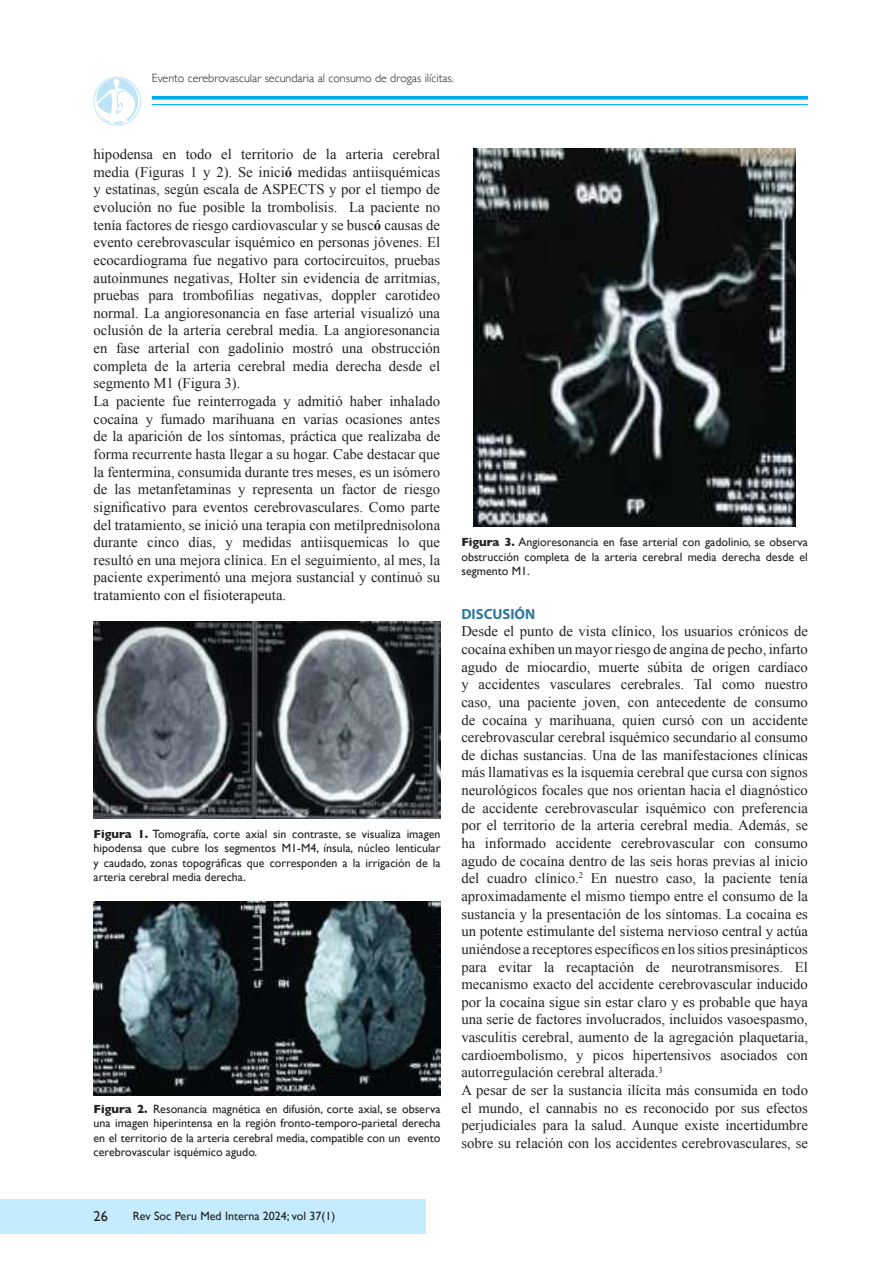
<style>
.page{position:relative;width:893px;height:1263px;background:#fff}
.page>*{position:absolute;margin:0;border:0;box-sizing:border-box;transform-origin:0 0}
.t1{font:14.7px/17.7px "Times New Roman";color:#231f20;text-align:justify}
.t2{font:700 14.7px "Myriad Pro";color:#30789e}
.t3{font:14.4px "Gill Sans";color:#231f20}
.t4{font:12px/14.4px "Gill Sans";color:#231f20;text-align:justify}
.t5{font:300 12px "Gill Sans";color:#231f20}
.s1{font-weight:700}
</style>
<div class="page">
<div style="left:0;top:1199px;width:425px;height:34px;background:#c4ecfe"></div>
<hr style="left:152px;top:104px;width:656px;height:1px;background:#00aeee">
<svg style="left:152px;top:96px;width:656px;height:4px;background:#16b5ef"></svg>
<div style="left:96px;top:78px;width:42px;height:46px;background:#bee5f6;border-radius:50%"></div>
<div style="left:94px;top:77px;width:47px;height:49px;border:1px solid #bee5f6;border-radius:50%"></div>
<svg style="left:94px;top:79px;width:42px;height:45px"></svg>
<img style="left:94px;top:622px;width:346px;height:196px">
<img style="left:94px;top:901px;width:346px;height:195px">
<img style="left:474px;top:149px;width:321px;height:377px">
<p class="t5" style="left:152px;top:68px;width:304px">Evento cerebrovascular secundaria al consumo de drogas ilícitas.</p>
<p class="t1" style="left:94px;top:145px;width:348px">hipodensa en todo el territorio de la arteria cerebral media (Figuras 1 y 2). Se inici<span class="s1">ó</span> medidas antiisquémicas y estatinas, según escala de ASPECTS y por el tiempo de evolución no fue posible la trombolisis. La paciente no tenía factores de riesgo cardiovascular y se busc<span class="s1">ó</span> causas de evento cerebrovascular isquémico en personas jóvenes. El ecocardiograma fue negativo para cortocircuitos, pruebas autoinmunes negativas, Holter sin evidencia de arritmias, pruebas para trombofilias negativas, doppler carotideo normal. La angioresonancia en fase arterial visualizó una oclusión de la arteria cerebral media. La angioresonancia en fase arterial con gadolinio mostró una obstrucción completa de la arteria cerebral media derecha desde el segmento M1 (Figura 3).</p>
<p class="t1" style="left:94px;top:392px;width:348px">La paciente fue reinterrogada y admitió haber inhalado cocaína y fumado marihuana en varias ocasiones antes de la aparición de los síntomas, práctica que realizaba de forma recurrente hasta llegar a su hogar. Cabe destacar que la fentermina, consumida durante tres meses, es un isómero de las metanfetaminas y representa un factor de riesgo significativo para eventos cerebrovasculares. Como parte del tratamiento, se inició una terapia con metilprednisolona durante cinco días, y medidas antiisquemicas lo que resultó en una mejora clínica. En el seguimiento, al mes, la paciente experimentó una mejora sustancial y continuó su tratamiento con el fisioterapeuta.</p>
<p class="t4" style="left:94px;top:826px;width:348px"><span class="s1">Figura 1.</span> Tomografía, corte axial sin contraste, se visualiza imagen hipodensa que cubre los segmentos M1-M4, ínsula, núcleo lenticular y caudado, zonas topográficas que corresponden a la irrigación de la arteria cerebral media derecha.</p>
<p class="t4" style="left:94px;top:1101px;width:348px"><span class="s1">Figura 2.</span> Resonancia magnética en difusión, corte axial, se observa una imagen hiperintensa en la región fronto-temporo-parietal derecha en el territorio de la arteria cerebral media, compatible con un evento cerebrovascular isquémico agudo.</p>
<p class="t4" style="left:461px;top:535px;width:348px"><span class="s1">Figura 3.</span> Angioresonancia en fase arterial con gadolinio, se observa obstrucción completa de la arteria cerebral media derecha desde el segmento M1.</p>
<p class="t2" style="left:461px;top:604px;width:75px">DISCUSIÓN</p>
<p class="t1" style="left:461px;top:622px;width:348px">Desde el punto de vista clínico, los usuarios crónicos de cocaína exhiben un mayor riesgo de angina de pecho, infarto agudo de miocardio, muerte súbita de origen cardíaco y accidentes vasculares cerebrales. Tal como nuestro caso, una paciente joven, con antecedente de consumo de cocaína y marihuana, quien cursó con un accidente cerebrovascular cerebral isquémico secundario al consumo de dichas sustancias. Una de las manifestaciones clínicas más llamativas es la isquemia cerebral que cursa con signos neurológicos focales que nos orientan hacia el diagnóstico de accidente cerebrovascular isquémico con preferencia por el territorio de la arteria cerebral media. Además, se ha informado accidente cerebrovascular con consumo agudo de cocaína dentro de las seis horas previas al inicio del cuadro clínico.<sup>2</sup> En nuestro caso, la paciente tenía aproximadamente el mismo tiempo entre el consumo de la sustancia y la presentación de los síntomas. La cocaína es un potente estimulante del sistema nervioso central y actúa uniéndose a receptores específicos en los sitios presinápticos para evitar la recaptación de neurotransmisores. El mecanismo exacto del accidente cerebrovascular inducido por la cocaína sigue sin estar claro y es probable que haya una serie de factores involucrados, incluidos vasoespasmo, vasculitis cerebral, aumento de la agregación plaquetaria, cardioembolismo, y picos hipertensivos asociados con autorregulación cerebral alterada.<sup>3</sup></p>
<p class="t1" style="left:461px;top:1081px;width:348px">A pesar de ser la sustancia ilícita más consumida en todo el mundo, el cannabis no es reconocido por sus efectos perjudiciales para la salud. Aunque existe incertidumbre sobre su relación con los accidentes cerebrovasculares, se</p>
<p class="t3" style="left:94px;top:1208px;width:16px">26</p>
<p class="t4" style="left:133px;top:1209px;width:204px">Rev Soc Peru Med Interna 2024; vol 37(1)</p>
</div>
